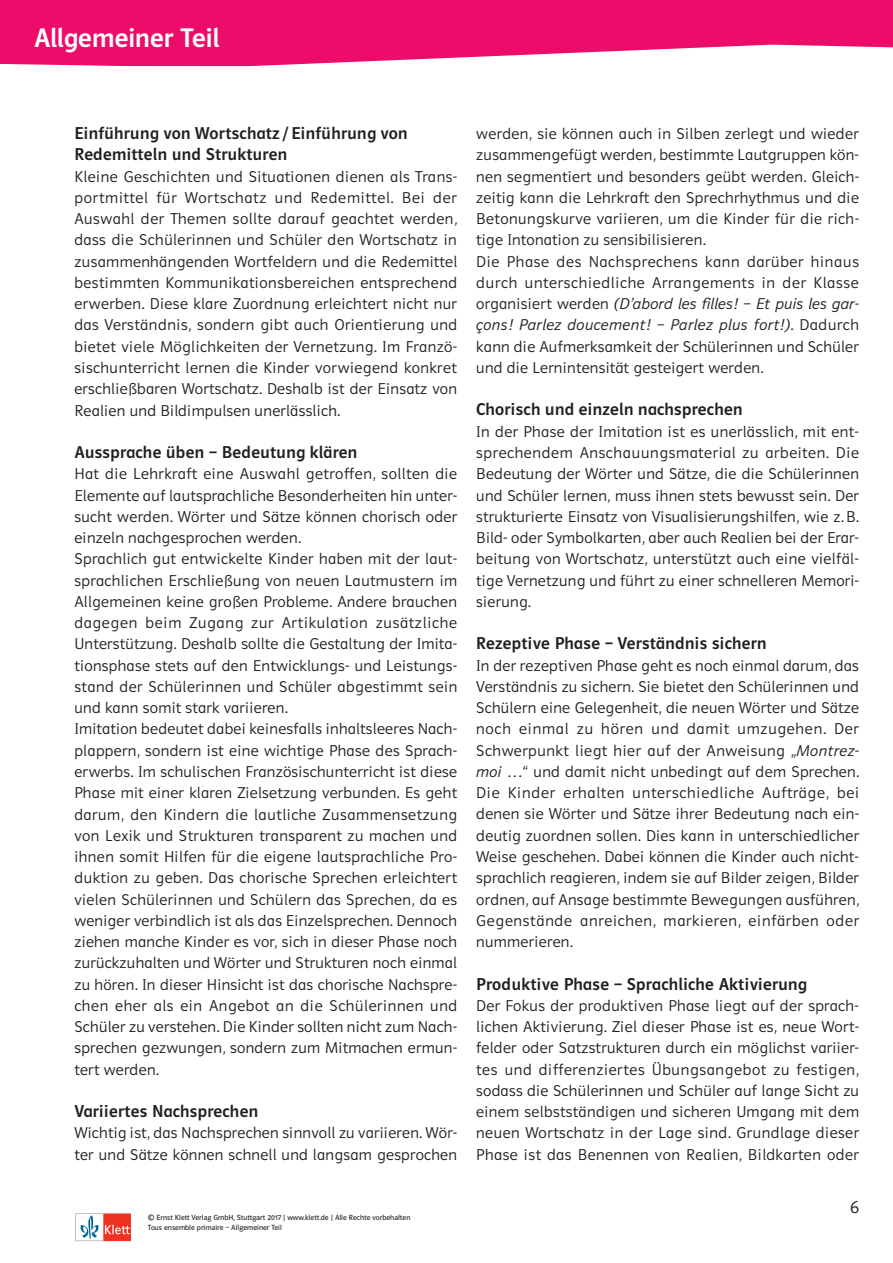
<style>
.page{position:relative;width:893px;height:1263px;background:#fff}
.page>*{position:absolute;margin:0;border:0;box-sizing:border-box;transform-origin:0 0}
.t1{font:27px "Polo Basis Krftg 2";color:#fff}
.t2{font:18px "Polo ST11 K Leicht";color:#231f20}
.t3{font:17.25px/21.3px "Polo Basis Krftg";letter-spacing:.015em;color:#231f20}
.t4{font:15.75px/21.3px "Polo Basis Leicht";letter-spacing:.02em;color:#231f20;text-align:justify}
.t5{font:15.75px/21.3px "Polo Basis Leicht Kursiv";letter-spacing:.03em;color:#231f20}
.t6{font:7.5px/10.1px "Polo ST11 K Buch 2";color:#231f20}
.s1{font-family:"Polo Basis Leicht"}
.s2{font-family:"Polo Basis Leicht Kursiv"}
</style>
<div class="page">
<svg style="left:0;top:0;width:893px;height:66px;fill:#ec0c6a"></svg>
<svg style="left:76px;top:1213px;width:55px;height:28px"></svg>
<h1 class="t1" style="left:34px;top:23px;width:187px">Allgemeiner Teil</h1>
<p class="t3" style="left:74px;top:123px;width:335px">Einführung von Wortschatz / Einführung von<br>Redemitteln und Strukturen</p>
<p class="t4" style="left:74px;top:166px;width:384px">Kleine Geschichten und Situationen dienen als Trans&shy;portmittel für Wortschatz und Redemittel. Bei der Auswahl der Themen sollte darauf geachtet werden, dass die Schülerinnen und Schüler den Wortschatz in zusammenhängenden Wortfeldern und die Redemittel bestimmten Kommunikationsbereichen entsprechend erwerben. Diese klare Zuordnung erleichtert nicht nur das Verständnis, sondern gibt auch Orientierung und bietet viele Möglichkeiten der Vernetzung. Im Franzö&shy;sischunterricht lernen die Kinder vorwiegend konkret erschließbaren Wortschatz. Deshalb ist der Einsatz von Realien und Bildimpulsen unerlässlich.</p>
<p class="t3" style="left:74px;top:442px;width:284px">Aussprache üben – Bedeutung klären</p>
<p class="t4" style="left:74px;top:463px;width:384px;text-align:left">Hat die Lehrkraft eine Auswahl getroffen, sollten die Elemente auf lautsprachliche Besonderheiten hin unter&shy;sucht werden. Wörter und Sätze können chorisch oder einzeln nachgesprochen werden.<br>Sprachlich gut entwickelte Kinder haben mit der laut&shy;sprachlichen Erschließung von neuen Lautmustern im Allgemeinen keine großen Probleme. Andere brauchen dagegen beim Zugang zur Artikulation zusätzliche Unterstützung. Deshalb sollte die Gestaltung der Imita&shy;tionsphase stets auf den Entwicklungs- und Leistungs&shy;stand der Schülerinnen und Schüler abgestimmt sein und kann somit stark variieren.<br>Imitation bedeutet dabei keinesfalls inhaltsleeres Nach&shy;plappern, sondern ist eine wichtige Phase des Sprach&shy;erwerbs. Im schulischen Französischunterricht ist diese Phase mit einer klaren Zielsetzung verbunden. Es geht darum, den Kindern die lautliche Zusammensetzung von Lexik und Strukturen transparent zu machen und ihnen somit Hilfen für die eigene lautsprachliche Pro&shy;duktion zu geben. Das chorische Sprechen erleichtert vielen Schülerinnen und Schülern das Sprechen, da es weniger verbindlich ist als das Einzelsprechen. Dennoch ziehen manche Kinder es vor, sich in dieser Phase noch zurückzuhalten und Wörter und Strukturen noch einmal zu hören. In dieser Hinsicht ist das chorische Nachspre&shy;chen eher als ein Angebot an die Schülerinnen und Schüler zu verstehen. Die Kinder sollten nicht zum Nach&shy;sprechen gezwungen, sondern zum Mitmachen ermun&shy;tert werden.</p>
<p class="t3" style="left:74px;top:1101px;width:185px">Variiertes Nachsprechen</p>
<p class="t4" style="left:74px;top:1122px;width:384px">Wichtig ist, das Nachsprechen sinnvoll zu variieren. Wör&shy;ter und Sätze können schnell und langsam gesprochen</p>
<p class="t6" style="left:148px;top:1212px;width:264px">© Ernst Klett Verlag GmbH, Stuttgart 2017 | www.klett.de | Alle Rechte vorbehalten<br>Tous ensemble primaire – Allgemeiner Teil</p>
<p class="t4" style="left:476px;top:123px;width:384px;text-align:left">werden, sie können auch in Silben zerlegt und wieder zusammengefügt werden, bestimmte Lautgruppen kön&shy;nen segmentiert und besonders geübt werden. Gleich&shy;zeitig kann die Lehrkraft den Sprechrhythmus und die Betonungskurve variieren, um die Kinder für die rich&shy;tige Intonation zu sensibilisieren.<br>Die Phase des Nachsprechens kann darüber hinaus durch unterschiedliche Arrangements in der Klasse</p>
<p class="t5" style="left:476px;top:293px;width:384px"><span class="s1">organisiert werden</span> (D’abord les filles! – Et puis les gar&shy;çons! Parlez doucement! – Parlez plus fort!)<span class="s1">. Dadurch</span></p>
<p class="t4" style="left:476px;top:336px;width:384px">kann die Aufmerksamkeit der Schülerinnen und Schüler und die Lernintensität gesteigert werden.</p>
<p class="t3" style="left:476px;top:399px;width:268px">Chorisch und einzeln nachsprechen</p>
<p class="t4" style="left:476px;top:421px;width:384px">In der Phase der Imitation ist es unerlässlich, mit ent&shy;sprechendem Anschauungsmaterial zu arbeiten. Die Bedeutung der Wörter und Sätze, die die Schülerinnen und Schüler lernen, muss ihnen stets bewusst sein. Der strukturierte Einsatz von Visualisierungshilfen, wie z.B.<br>Bild- oder Symbolkarten, aber auch Realien bei der Erar&shy;beitung von Wortschatz, unterstützt auch eine vielfäl&shy;tige Vernetzung und führt zu einer schnelleren Memori&shy;sierung.</p>
<p class="t3" style="left:476px;top:633px;width:292px">Rezeptive Phase – Verständnis sichern</p>
<p class="t4" style="left:476px;top:655px;width:385px">In der rezeptiven Phase geht es noch einmal darum, das Verständnis zu sichern. Sie bietet den Schülerinnen und Schülern eine Gelegenheit, die neuen Wörter und Sätze noch einmal zu hören und damit umzugehen. Der Schwerpunkt liegt hier auf der Anweisung „<span class="s2">Montrez&shy;moi …</span>“ und damit nicht unbedingt auf dem Sprechen.<br>Die Kinder erhalten unterschiedliche Aufträge, bei denen sie Wörter und Sätze ihrer Bedeutung nach ein&shy;deutig zuordnen sollen. Dies kann in unterschiedlicher Weise geschehen. Dabei können die Kinder auch nicht&shy;sprachlich reagieren, indem sie auf Bilder zeigen, Bilder ordnen, auf Ansage bestimmte Bewegungen ausführen, Gegenstände anreichen, markieren, einfärben oder nummerieren.</p>
<p class="t3" style="left:476px;top:973px;width:332px">Produktive Phase – Sprachliche Aktivierung</p>
<p class="t4" style="left:476px;top:995px;width:384px">Der Fokus der produktiven Phase liegt auf der sprach&shy;lichen Aktivierung. Ziel dieser Phase ist es, neue Wort&shy;felder oder Satzstrukturen durch ein möglichst variier&shy;tes und differenziertes Übungsangebot zu festigen, sodass die Schülerinnen und Schüler auf lange Sicht zu einem selbstständigen und sicheren Umgang mit dem neuen Wortschatz in der Lage sind. Grundlage dieser Phase ist das Benennen von Realien, Bildkarten oder</p>
<p class="t2" style="left:850px;top:1197px;width:10px">6</p>
</div>
